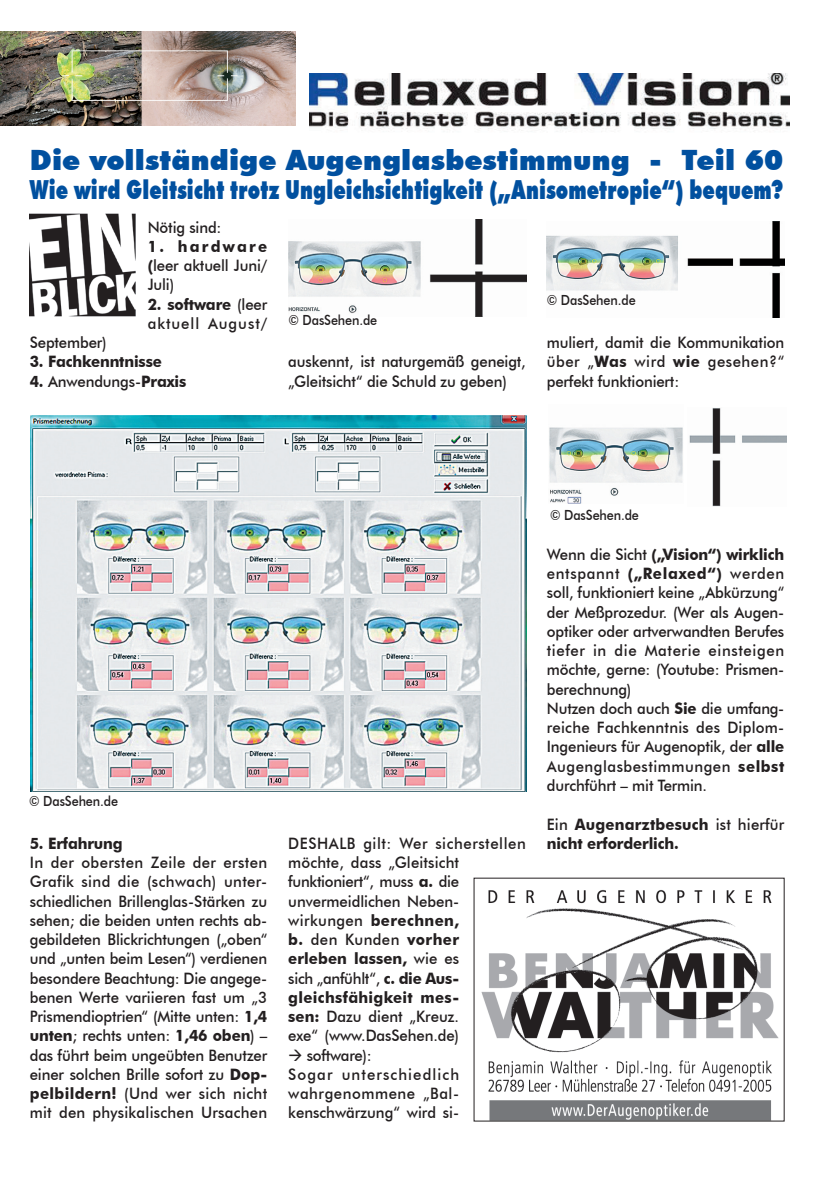
<style>
.page{position:relative;width:829px;height:1191px;background:#fff}
.page>*{position:absolute;margin:0;border:0;box-sizing:border-box;transform-origin:0 0}
.t1{font:900 28px "Futura BT";letter-spacing:.01em;color:#01509f}
.t2{font:900 26.25px "Futura BT";letter-spacing:.01em;color:#01509f;scale:.73 1}
.t3{font:500 15.75px/19.2px "Futura BT";letter-spacing:-.01em;color:#231f20;text-align:justify;scale:.95 1}
.t4{font:700 15.75px/19.2px "Futura BT";letter-spacing:-.01em;color:#231f20;scale:.95 1}
.t5{font:500 15.75px/19.2px "Futura BT";letter-spacing:.035em;color:#231f20;scale:.95 1}
.t6{font:500 15.75px/19.2px "Futura BT";letter-spacing:.065em;color:#231f20;scale:.95 1}
.t7{font:500 14px "Futura BT";letter-spacing:-.01em;color:#231f20;scale:.9 1}
.s1{font-weight:700}
.s2{font-weight:500}
</style>
<div class="page">
<img style="left:309px;top:73px;width:480px;height:59px">
<img style="left:0;top:31px;width:296px;height:94px">
<img style="left:481px;top:890px;width:298px;height:229px">
<img style="left:29px;top:214px;width:107px;height:102px">
<img style="left:31px;top:415px;width:495px;height:377px">
<img style="left:288px;top:220px;width:238px;height:96px">
<img style="left:547px;top:221px;width:237px;height:97px">
<img style="left:549px;top:427px;width:134px;height:76px">
<img style="left:689px;top:408px;width:97px;height:99px">
<h1 class="t1" style="left:30px;top:143px;width:755px">Die vollständige Augenglasbestimmung - Teil 60</h1>
<h2 class="t2" style="left:30px;top:174px;width:1033px">Wie wird Gleitsicht trotz Ungleichsichtigkeit („Anisometropie“) bequem?</h2>
<p class="t3" style="left:148px;top:217px;width:79px">Nötig sind:</p>
<p class="t3" style="left:148px;top:236px;width:127px"><span class="s1">1. hardware (</span>leer aktuell Juni/ Juli)</p>
<p class="t6" style="left:148px;top:294px;width:127px"><span class="s1">2. software</span> (leer aktuell August/</p>
<p class="t3" style="left:30px;top:333px;width:82px">September)</p>
<p class="t4" style="left:30px;top:352px;width:141px">3. Fachkenntnisse</p>
<p class="t3" style="left:30px;top:371px;width:166px"><span class="s1">4.</span> Anwendungs-<span class="s1">Praxis</span></p>
<p class="t7" style="left:547px;top:292px;width:100px">© DasSehen.de</p>
<p class="t7" style="left:288px;top:311px;width:100px">© DasSehen.de</p>
<p class="t3" style="left:546px;top:333px;width:251px">muliert, damit die Kommunikation über „<span class="s1">Was</span> wird <span class="s1">wie</span> gesehen?“ perfekt funktioniert:</p>
<p class="t3" style="left:288px;top:352px;width:251px">auskennt, ist naturgemäß geneigt, „Gleitsicht“ die Schuld zu geben)</p>
<p class="t7" style="left:29px;top:792px;width:100px">© DasSehen.de</p>
<p class="t4" style="left:30px;top:833px;width:99px">5. Erfahrung</p>
<p class="t3" style="left:30px;top:852px;width:251px">In der obersten Zeile der ersten Grafik sind die (schwach) unter&shy;schiedlichen Brillenglas-Stärken zu sehen; die beiden unten rechts ab&shy;gebildeten Blickrichtungen („oben“ und „unten beim Lesen“) verdienen besondere Beachtung: Die angege&shy;benen Werte variieren fast um „3<br>Prismendioptrien“ (Mitte unten: <span class="s1">1,4 unten</span>; rechts unten: <span class="s1">1,46 oben</span>) – das führt beim ungeübten Benutzer einer solchen Brille sofort zu <span class="s1">Dop&shy;pelbildern!</span> (Und wer sich nicht mit den physikalischen Ursachen</p>
<p class="t3" style="left:288px;top:833px;width:251px;text-align:left">DESHALB gilt: Wer sicherstellen möchte, dass „Gleitsicht funktioniert“, muss <span class="s1">a.</span> die unvermeidlichen Neben&shy;wirkungen <span class="s1">berechnen,<br>b.</span> den Kunden <span class="s1">vorher<br>erleben lassen,</span> wie es<br>sich „anfühlt“, <span class="s1">c. die Aus&shy;gleichsfähigkeit mes-<br>sen:</span> Dazu dient „Kreuz.<br>exe“ (www.DasSehen.de)</p>
<p class="t5" style="left:288px;top:1045px;width:181px">→ software):<br>Sogar unterschiedlich wahrgenommene „Bal&shy;kenschwärzung“ wird si-</p>
<p class="t7" style="left:550px;top:506px;width:100px">© DasSehen.de</p>
<p class="t3" style="left:546px;top:544px;width:251px;text-align:left">Wenn die Sicht <span class="s1">(„Vision“) wirklich </span>entspannt <span class="s1">(„Relaxed“)</span> werden soll, funktioniert keine „Abkürzung“ der Meßprozedur. (Wer als Augen&shy;optiker oder artverwandten Berufes tiefer in die Materie einsteigen möchte, gerne: (Youtube: Prismen&shy;berechnung)<br>Nutzen doch auch <span class="s1">Sie</span> die umfang&shy;reiche Fachkenntnis des Diplom-<br>Ingenieurs für Augenoptik, der <span class="s1">alle<br></span>Augenglasbestimmungen <span class="s1">selbst </span>durchführt – mit Termin.</p>
<p class="t4" style="left:546px;top:814px;width:251px"><span class="s2">Ein</span> Augenarztbesuch <span class="s2">ist hierfür </span>nicht erforderlich.</p>
</div>
